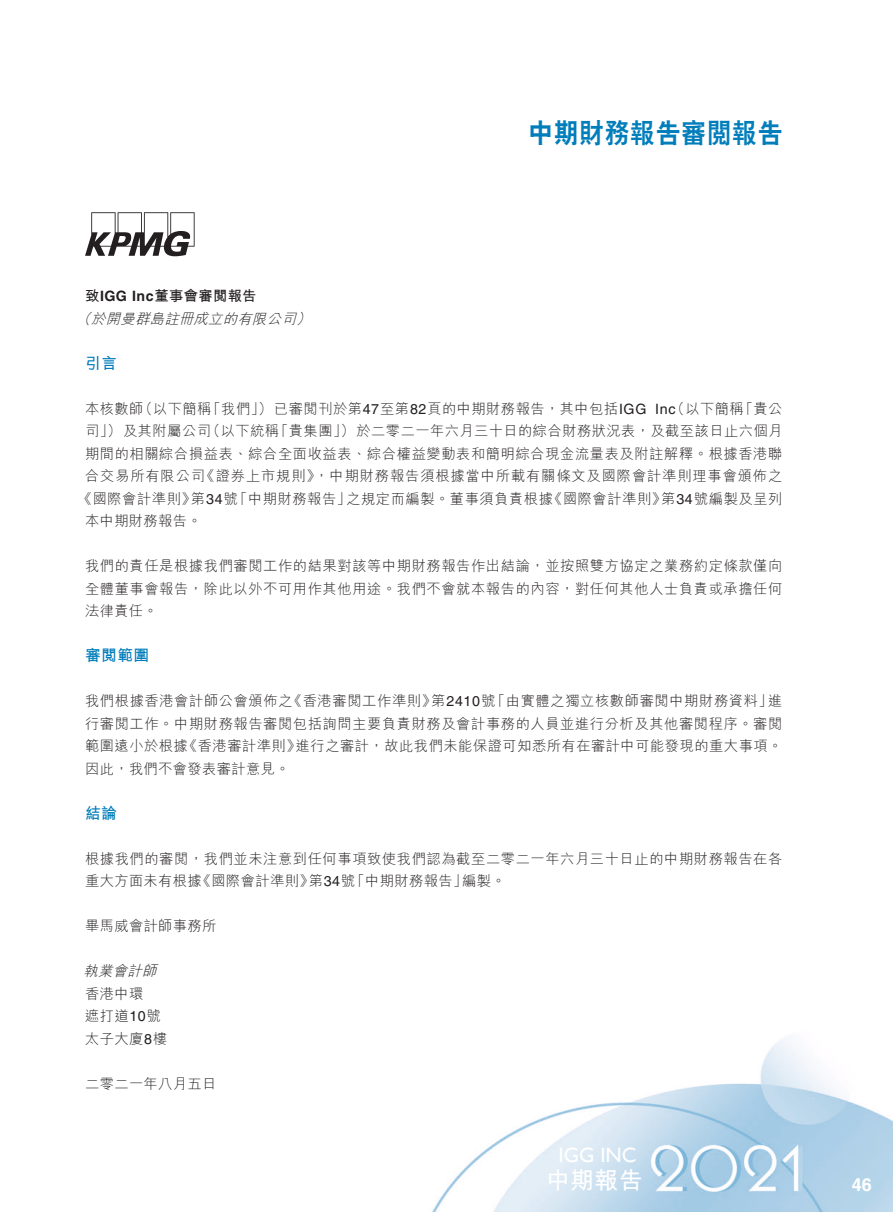
<style>
.page{position:relative;width:893px;height:1212px;background:#fff}
.page>*{position:absolute;margin:0;border:0;box-sizing:border-box;transform-origin:0 0}
.t1{font:800 27px "C Hei 2 HK";letter-spacing:.05em;color:#007dbb;scale:.9 1}
.t2{font:700 24px "M Hei HK";color:#fff}
.t3{font:20.7px "Gill Sans";color:#fff}
.t4{font:700 18px "Helvetica LT Std";color:#fff}
.t5{font:700 15.75px "M Hei HK";letter-spacing:.03em;color:#007dbb}
.t6{font:300 14.25px/22.5px "M Hei HK";letter-spacing:.04em;color:#231f20}
.t7{font:300 14.25px "M Hei HK";letter-spacing:.06em;color:#231f20}
.t8{font:italic 300 14.25px "M Hei HK";color:#231f20}
.t9{font:700 14.25px "M Hei HK";letter-spacing:.03em;color:#231f20}
.t10{font:14.25px "Helvetica LT Std";letter-spacing:.045em;color:#231f20}
.s1{font-family:"Helvetica LT Std"}
.s2{font-family:"Helvetica LT Std";font-weight:400}
.s3{font-family:"M Hei HK";font-weight:300}
</style>
<div class="page">
<img style="left:432px;top:1038px;width:461px;height:174px">
<svg style="left:85px;top:212px;width:110px;height:44px"></svg>
<p class="t9" style="left:85px;top:286px;width:173px">致<span class="s1">IGG Inc</span>董事會審閱報告</p>
<p class="t8" style="left:76px;top:311px;width:20px">（</p>
<p class="t5" style="left:85px;top:352px;width:33px">引言</p>
<p class="t8" style="left:296px;top:311px;width:20px">(</p>
<p class="t8" style="left:91px;top:311px;width:210px">於開曼群島註冊成立的有限公司</p>
<h1 class="t1" style="left:528px;top:115px;width:284px">中期財務報告審閱報告</h1>
<p class="t6" style="left:85px;top:397px;width:60px">本核數師</p>
<p class="t6" style="left:138px;top:397px;width:75px">（以下簡稱</p>
<p class="t6" style="left:207px;top:397px;width:441px">「我們」）已審閱刊於第<span class="s2">47</span>至第<span class="s2">82</span>頁的中期財務報告，其中包括<span class="s2">IGG</span></p>
<p class="t6" style="left:671px;top:397px;width:75px">（以下簡稱</p>
<p class="t6" style="left:739px;top:397px;width:45px">「貴公</p>
<p class="t10" style="left:655px;top:400px;width:22px">Inc</p>
<p class="t6" style="left:85px;top:420px;width:127px">司」）及其附屬公司</p>
<p class="t6" style="left:85px;top:442px;width:699px">期間的相關綜合損益表、綜合全面收益表、綜合權益變動表和簡明綜合現金流量表及附註解釋。根據香港聯</p>
<p class="t7" style="left:201px;top:469px;width:583px">《證券上市規則 ，》 中期財務報告須根據當中所載有關條文及國際會計準則理事會頒佈之</p>
<p class="t6" style="left:206px;top:420px;width:75px">（以下統稱</p>
<p class="t6" style="left:274px;top:420px;width:510px">「貴集團」）於二零二一年六月三十日的綜合財務狀況表，及截至該日止六個月</p>
<p class="t7" style="left:85px;top:469px;width:122px">合交易所有限公司</p>
<p class="t6" style="left:78px;top:487px;width:125px;text-align:center">《國際會計準則》本中期財務報告。</p>
<p class="t6" style="left:85px;top:555px;width:699px;text-align:justify">我們的責任是根據我們審閱工作的結果對該等中期財務報告作出結論，並按照雙方協定之業務約定條款僅向全體董事會報告，除此以外不可用作其他用途。我們不會就本報告的內容，對任何其他人士負責或承擔任何法律責任。</p>
<p class="t5" style="left:85px;top:644px;width:66px">審閱範圍</p>
<p class="t6" style="left:768px;top:690px;width:16px">進</p>
<p class="t6" style="left:191px;top:487px;width:49px">第<span class="s2">34</span>號</p>
<p class="t6" style="left:548px;top:487px;width:119px">《國際會計準則》</p>
<p class="t6" style="left:661px;top:487px;width:123px">第<span class="s2">34</span>號編製及呈列</p>
<p class="t6" style="left:346px;top:487px;width:208px">之規定而編製。董事須負責根據</p>
<p class="t6" style="left:233px;top:487px;width:119px">「中期財務報告」</p>
<p class="t6" style="left:85px;top:690px;width:209px">我們根據香港會計師公會頒佈之</p>
<p class="t6" style="left:85px;top:712px;width:699px">行審閱工作。中期財務報告審閱包括詢問主要負責財務及會計事務的人員並進行分析及其他審閱程序。審閱</p>
<p class="t6" style="left:296px;top:735px;width:488px">進行之審計，故此我們未能保證可知悉所有在審計中可能發現的重大事項。</p>
<p class="t6" style="left:491px;top:690px;width:283px">「由實體之獨立核數師審閱中期財務資料」</p>
<p class="t10" style="left:431px;top:693px;width:66px"><span class="s3">第</span>2410<span class="s3">號</span></p>
<p class="t6" style="left:288px;top:690px;width:150px">《香港審閱工作準則》</p>
<p class="t6" style="left:183px;top:735px;width:119px">《香港審計準則》</p>
<p class="t6" style="left:85px;top:735px;width:206px">範圍遠小於根據<br>因此，我們不會發表審計意見。</p>
<p class="t5" style="left:85px;top:802px;width:33px">結論</p>
<p class="t6" style="left:462px;top:847px;width:322px;text-indent:-377px">根據我們的審閱，我們並未注意到任何事項致使我們認為截至二零二一年六月三十日止的中期財務報告在各編製。</p>
<p class="t6" style="left:197px;top:870px;width:118px">《國際會計準則》</p>
<p class="t6" style="left:309px;top:870px;width:48px">第<span class="s2">34</span>號</p>
<p class="t6" style="left:350px;top:870px;width:118px">「中期財務報告」</p>
<p class="t6" style="left:85px;top:870px;width:118px">重大方面未有根據</p>
<p class="t6" style="left:85px;top:915px;width:133px">畢馬威會計師事務所</p>
<p class="t8" style="left:84px;top:964px;width:78px">執業會計師</p>
<p class="t6" style="left:85px;top:982px;width:84px">香港中環<br>遮打道<span class="s2">10</span>號太子大廈<span class="s2">8</span>樓</p>
<p class="t6" style="left:85px;top:1072px;width:133px">二零二一年八月五日</p>
<h3 class="t3" style="left:559px;top:1143px;width:79px">IGG INC</h3>
<h2 class="t2" style="left:546px;top:1163px;width:98px">中期報告</h2>
<p class="t4" style="left:852px;top:1173px;width:22px">46</p>
</div>
